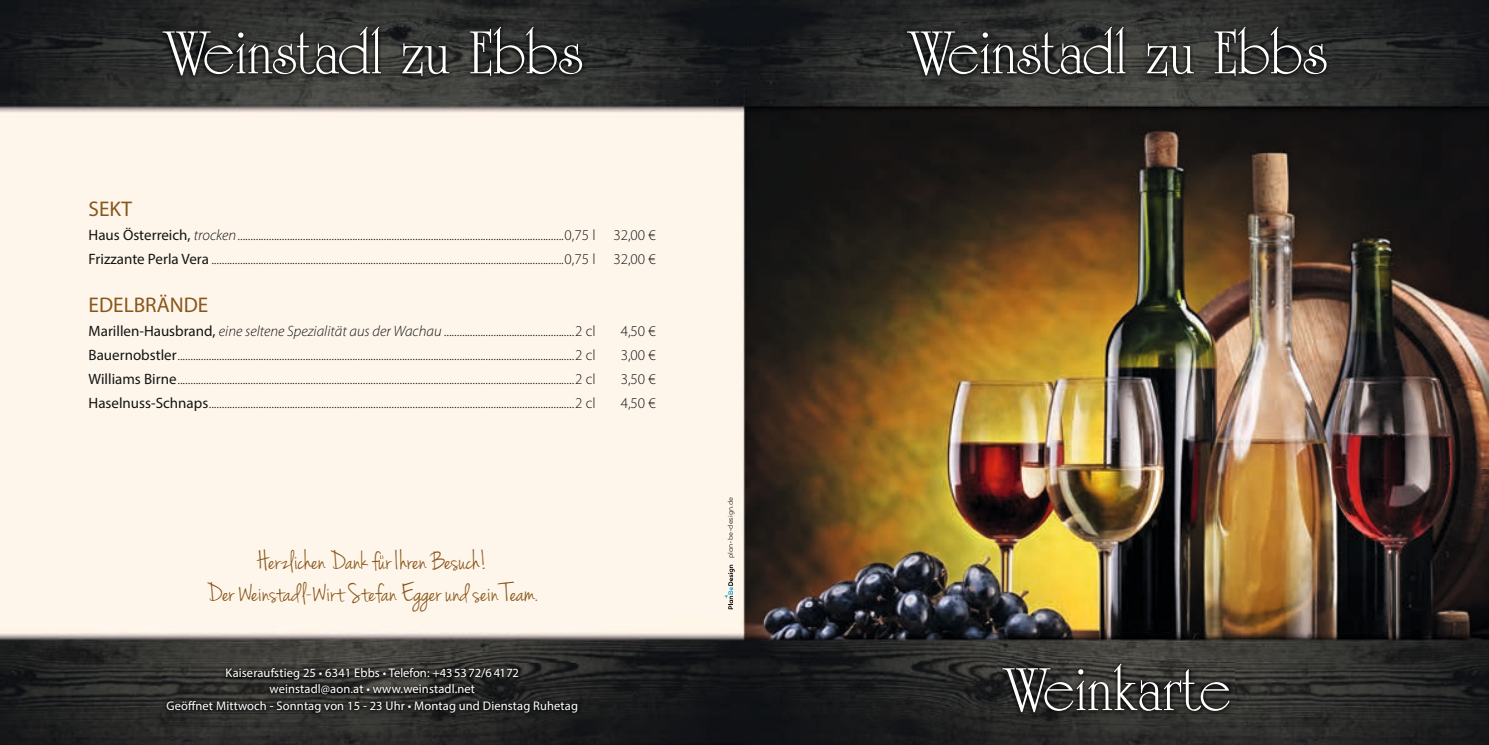
<style>
.page{position:relative;width:1489px;height:745px;background:#fff}
.page>*{position:absolute;margin:0;border:0;box-sizing:border-box;transform-origin:0 0}
.t1{font:65px "University Roman Std";color:#fff}
.t2{font:27.5px/32.5px "Jenna Sue";color:#88571b;text-align:center}
.t3{font:21.25px "Myriad Pro";color:#88571b}
.t4{font:300 15px/23.8px "Myriad Pro";color:#131413}
.t5{font:12.5px/16.1px "Myriad Pro";letter-spacing:.01em;color:#fff;text-align:center}
.t6{font:300 6.88px "Canaro";letter-spacing:-.005em;color:#131413}
.s1{font-weight:400}
.s2{font-style:italic}
</style>
<div class="page">
<img style="left:0;top:0;width:1488px;height:744px">
<img style="left:901px;top:22px;width:430px;height:59px">
<img style="left:157px;top:22px;width:430px;height:59px">
<img style="left:997px;top:658px;width:237px;height:58px">
<img style="left:162px;top:663px;width:420px;height:53px">
<svg style="left:724px;top:564px;width:10px;height:45px"></svg>
<h1 class="t1" style="left:162px;top:15px;width:422px">Weinstadl zu Ebbs</h1>
<h1 class="t1" style="left:906px;top:15px;width:422px">Weinstadl zu Ebbs</h1>
<h3 class="t3" style="left:89px;top:196px;width:45px">SEKT</h3>
<p class="t4" style="left:89px;top:223px;width:568px"><span class="s1">Haus Österreich,</span> <span class="s2">trocken</span> .............................................................................................................................0,75 l 32,00 €<br><span class="s1">Frizzante Perla Vera</span> .......................................................................................................................................0,75 l 32,00 €</p>
<h3 class="t3" style="left:89px;top:292px;width:121px">EDELBRÄNDE</h3>
<p class="t4" style="left:89px;top:319px;width:508px"><span class="s1">Marillen-Hausbrand,</span> <span class="s2">eine seltene Spezialität aus der Wachau</span> ..................................................2 cl</p>
<p class="t4" style="left:620px;top:319px;width:37px">4,50 €</p>
<p class="t4" style="left:89px;top:343px;width:508px"><span class="s1">Bauernobstler</span>........................................................................................................................................................2 cl</p>
<p class="t4" style="left:620px;top:343px;width:37px">3,00 €</p>
<p class="t4" style="left:89px;top:366px;width:508px"><span class="s1">Williams Birne</span>........................................................................................................................................................2 cl</p>
<p class="t4" style="left:620px;top:366px;width:37px">3,50 €</p>
<p class="t4" style="left:89px;top:390px;width:508px"><span class="s1">Haselnuss-Schnaps</span>............................................................................................................................................2 cl</p>
<p class="t4" style="left:620px;top:390px;width:37px">4,50 €</p>
<h2 class="t2" style="left:207px;top:545px;width:332px">Herzlichen Dank fur Ihren Besuch!<br>Der Weinstadl-Wirt Stefan Egger und sein Team.</h2>
<p class="t5" style="left:166px;top:664px;width:413px">Kaiseraufstieg 25 • 6341 Ebbs • Telefon: +4353 72/6 4172<br>weinstadl@aon.at • www.weinstadl.net<br>Geöffnet Mittwoch - Sonntag von 15 - 23 Uhr • Montag und Dienstag Ruhetag</p>
<p class="t6" style="left:726px;top:558px;width:62px;rotate:-90deg">plan-be-design.de</p>
<h1 class="t1" style="left:1002px;top:651px;width:231px">Weinkarte</h1>
</div>
